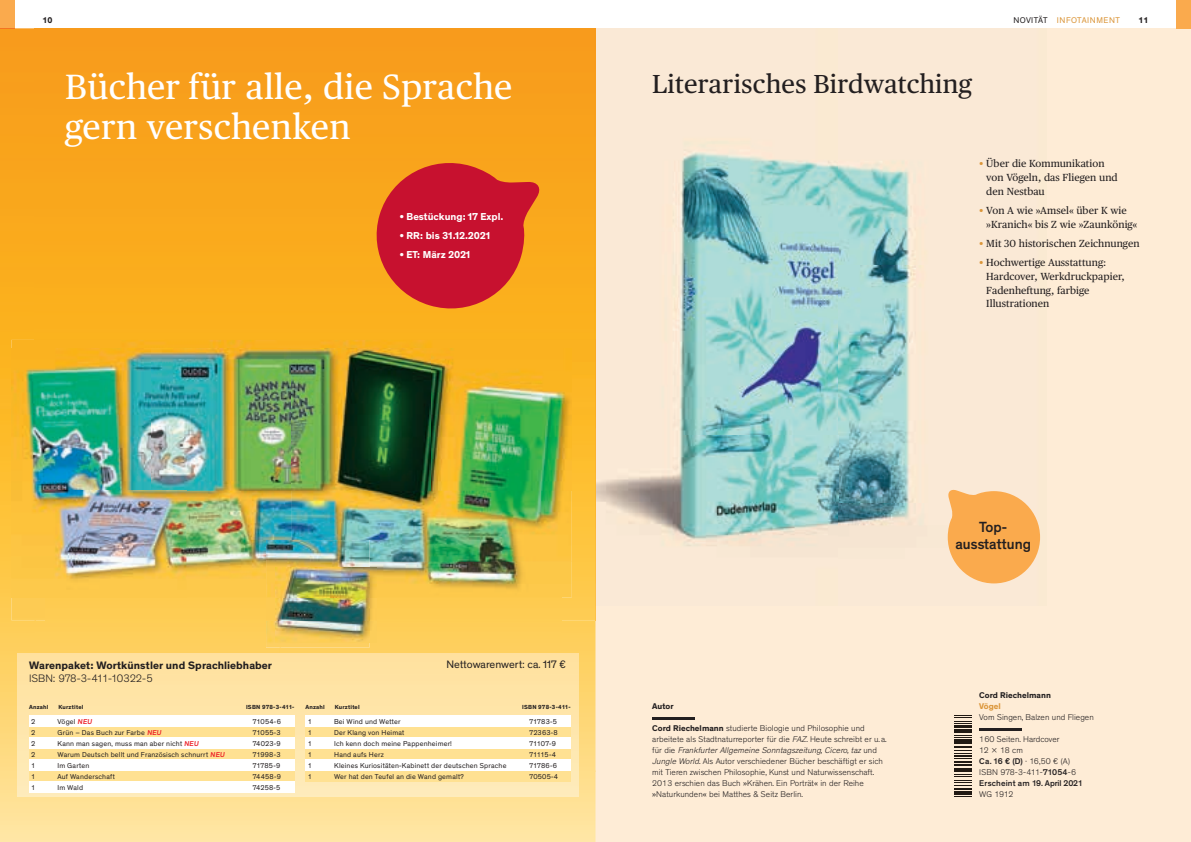
<style>
.page{position:relative;width:1191px;height:842px;background:#fff}
.page>*{position:absolute;margin:0;border:0;box-sizing:border-box;transform-origin:0 0}
.t1{font:35px/40px "Publico Text";letter-spacing:.01em;color:#fff}
.t2{font:26px "Publico Text";letter-spacing:.01em;color:#231f20}
.t3{font:500 15px/17px "Theinhardt";letter-spacing:.005em;color:#231f20;text-align:center}
.t4{font:700 11px "Theinhardt";letter-spacing:.005em;color:#231f20}
.t5{font:300 11px "Theinhardt";letter-spacing:-.005em;color:#231f20}
.t6{font:11px "Theinhardt";letter-spacing:.005em;color:#231f20}
.t7{font:10.2px/13.7px "Publico Text";letter-spacing:.005em;color:#231f20}
.t8{font:700 10.2px "Theinhardt";letter-spacing:.005em;color:#fff}
.t9{font:300 8.5px/11px "Theinhardt";letter-spacing:.005em;color:#231f20}
.t10{font:700 8.5px "Theinhardt";letter-spacing:.005em;color:#231f20}
.t11{font:8.5px "Theinhardt";letter-spacing:.05em;color:#db963a}
.t12{font:700 8.5px "Theinhardt";letter-spacing:.005em;color:#db963a}
.t13{font:7.2px "Theinhardt";letter-spacing:.02em;color:#231f20}
.t14{font:700 6px "Theinhardt";letter-spacing:.03em;color:#231f20}
.s1{color:#231f20}
.s2{color:#db963a}
.s3{font-weight:500;color:#ec2027}
.s4{font-weight:700}
.s5{font-style:italic}
.s6{font-family:"Publico Text";font-weight:400}
.s7{font-weight:500}
</style>
<div class="page">
<div style="left:595px;top:28px;width:596px;height:814px;background:#feecd6"></div>
<img style="left:595px;top:28px;width:446px;height:577px">
<div style="left:0;top:0;width:14px;height:28px;background:#faaa4d"></div>
<div style="left:1176px;top:0;width:15px;height:28px;background:#faaa4d"></div>
<hr style="left:979px;top:729px;width:42px;height:2px;background:#231f20">
<svg style="left:955px;top:715px;width:17px;height:82px"></svg>
<svg style="left:947px;top:488px;width:93px;height:95px"></svg>
<hr style="left:652px;top:718px;width:42px;height:2px;background:#231f20">
<img style="left:0;top:28px;width:34px;height:744px">
<img style="left:561px;top:375px;width:34px;height:397px">
<div style="left:34px;top:620px;width:246px;height:34px;background:#fecf5b"></div>
<img style="left:280px;top:630px;width:281px;height:24px">
<div style="left:377px;top:597px;width:184px;height:33px;background:#fecc53"></div>
<img style="left:34px;top:28px;width:561px;height:312px">
<svg style="left:0;top:28px;width:14px;height:1px"></svg>
<img style="left:11px;top:340px;width:584px;height:35px">
<img style="left:11px;top:375px;width:35px;height:245px">
<div style="left:46px;top:597px;width:229px;height:23px;background:#fecc52"></div>
<img style="left:12px;top:349px;width:560px;height:142px">
<img style="left:12px;top:491px;width:279px;height:106px">
<img style="left:291px;top:491px;width:281px;height:71px">
<img style="left:369px;top:562px;width:203px;height:35px">
<svg style="left:368px;top:155px;width:174px;height:162px;background:#da4a28"></svg>
<div style="left:29px;top:715px;width:265px;height:78px;background:#ffe192"></div>
<div style="left:29px;top:716px;width:265px;height:11px;background:#fff"></div>
<div style="left:29px;top:738px;width:265px;height:11px;background:#fff"></div>
<div style="left:29px;top:760px;width:265px;height:11px;background:#fff"></div>
<div style="left:29px;top:782px;width:265px;height:11px;background:#fff"></div>
<div style="left:305px;top:715px;width:265px;height:67px;background:#ffe192"></div>
<div style="left:305px;top:716px;width:265px;height:11px;background:#fff"></div>
<div style="left:305px;top:738px;width:265px;height:11px;background:#fff"></div>
<div style="left:305px;top:760px;width:265px;height:11px;background:#fff"></div>
<img style="left:275px;top:568px;width:102px;height:75px">
<img style="left:266px;top:620px;width:103px;height:27px">
<img style="left:266px;top:540px;width:103px;height:57px">
<p class="t11" style="left:1013px;top:15px;width:108px"><span class="s1">NOVITÄT</span> INFOTAINMENT</p>
<p class="t10" style="left:43px;top:15px;width:12px">10</p>
<p class="t10" style="left:1138px;top:15px;width:12px">11</p>
<h1 class="t1" style="left:65px;top:67px;width:448px">Bücher für alle, die Sprache gern verschenken</h1>
<p class="t8" style="left:400px;top:210px;width:105px">• Bestückung: 17 Expl.</p>
<p class="t8" style="left:400px;top:229px;width:92px">• RR: bis 31.12.2021</p>
<p class="t8" style="left:400px;top:248px;width:72px">• ET: März 2021</p>
<h2 class="t2" style="left:652px;top:69px;width:321px">Literarisches Birdwatching</h2>
<p class="t7" style="left:986px;top:157px;width:133px;text-indent:-7px"><span class="s2">•</span> Über die Kommunikation von Vögeln, das Fliegen und den Nestbau</p>
<p class="t7" style="left:986px;top:203px;width:152px;text-indent:-7px"><span class="s2">•</span> Von A wie »Amsel« über K wie »Kranich« bis Z wie »Zaunkönig«</p>
<p class="t7" style="left:979px;top:236px;width:162px"><span class="s2">•</span> Mit 30 historischen Zeichnungen</p>
<p class="t7" style="left:986px;top:256px;width:140px;text-indent:-7px"><span class="s2">•</span> Hochwertige Ausstattung:<br>Hardcover, Werkdruckpapier,<br>Fadenheftung, farbige<br>Illustrationen</p>
<p class="t6" style="left:446px;top:658px;width:121px">Nettowarenwert: ca. 117 €</p>
<p class="t4" style="left:29px;top:658px;width:244px">Warenpaket: Wortkünstler und Sprachliebhaber</p>
<p class="t5" style="left:29px;top:672px;width:125px">ISBN: 978-3-411-10322-5</p>
<p class="t14" style="left:29px;top:703px;width:21px">Anzahl</p>
<p class="t14" style="left:58px;top:703px;width:27px">Kurztitel</p>
<p class="t14" style="left:246px;top:703px;width:50px">ISBN 978-3-411-</p>
<p class="t14" style="left:305px;top:703px;width:21px">Anzahl</p>
<p class="t14" style="left:335px;top:703px;width:27px">Kurztitel</p>
<p class="t14" style="left:522px;top:703px;width:50px">ISBN 978-3-411-</p>
<p class="t13" style="left:31px;top:718px;width:6px">2</p>
<p class="t13" style="left:57px;top:718px;width:37px">Vögel <span class="s3">NEU</span></p>
<p class="t13" style="left:252px;top:718px;width:30px">71054-6</p>
<p class="t13" style="left:31px;top:729px;width:6px">2</p>
<p class="t13" style="left:57px;top:729px;width:107px">Grün – Das Buch zur Farbe <span class="s3">NEU</span></p>
<p class="t13" style="left:252px;top:729px;width:30px">71055-3</p>
<p class="t13" style="left:31px;top:740px;width:6px">2</p>
<p class="t13" style="left:57px;top:740px;width:144px">Kann man sagen, muss man aber nicht <span class="s3">NEU</span></p>
<p class="t13" style="left:252px;top:740px;width:30px">74023-9</p>
<p class="t13" style="left:31px;top:751px;width:6px">2</p>
<p class="t13" style="left:57px;top:751px;width:170px">Warum Deutsch bellt und Französisch schnurrt <span class="s3">NEU</span></p>
<p class="t13" style="left:252px;top:751px;width:30px">71998-3</p>
<p class="t13" style="left:31px;top:762px;width:6px">1</p>
<p class="t13" style="left:57px;top:762px;width:33px">Im Garten</p>
<p class="t13" style="left:252px;top:762px;width:29px">71785-9</p>
<p class="t13" style="left:31px;top:773px;width:6px">1</p>
<p class="t13" style="left:57px;top:773px;width:59px">Auf Wanderschaft</p>
<p class="t13" style="left:252px;top:773px;width:30px">74458-9</p>
<p class="t13" style="left:31px;top:784px;width:6px">1</p>
<p class="t13" style="left:57px;top:784px;width:27px">Im Wald</p>
<p class="t13" style="left:252px;top:784px;width:30px">74258-5</p>
<p class="t13" style="left:308px;top:717px;width:6px">1</p>
<p class="t13" style="left:334px;top:717px;width:68px">Bei Wind und Wetter</p>
<p class="t13" style="left:529px;top:717px;width:29px">71783-5</p>
<p class="t13" style="left:308px;top:728px;width:6px">1</p>
<p class="t13" style="left:334px;top:728px;width:72px">Der Klang von Heimat</p>
<p class="t13" style="left:529px;top:728px;width:30px">72363-8</p>
<p class="t13" style="left:308px;top:739px;width:6px">1</p>
<p class="t13" style="left:334px;top:739px;width:119px">Ich kenn doch meine Pappenheimer!</p>
<p class="t13" style="left:529px;top:739px;width:29px">71107-9</p>
<p class="t13" style="left:308px;top:750px;width:6px">1</p>
<p class="t13" style="left:334px;top:750px;width:51px">Hand aufs Herz</p>
<p class="t13" style="left:529px;top:750px;width:28px">71115-4</p>
<p class="t13" style="left:308px;top:761px;width:6px">1</p>
<p class="t13" style="left:334px;top:761px;width:174px">Kleines Kuriositäten-Kabinett der deutschen Sprache</p>
<p class="t13" style="left:529px;top:761px;width:30px">71786-6</p>
<p class="t13" style="left:308px;top:772px;width:6px">1</p>
<p class="t13" style="left:334px;top:772px;width:131px">Wer hat den Teufel an die Wand gemalt?</p>
<p class="t13" style="left:529px;top:772px;width:31px">70505-4</p>
<p class="t10" style="left:652px;top:701px;width:23px">Autor</p>
<p class="t9" style="left:652px;top:723px;width:236px"><span class="s4">Cord Riechelmann</span> studierte Biologie und Philosophie und arbeitete als Stadtnaturreporter für die <span class="s5">FAZ</span>. Heute schreibt er u. a. f ü r d i e <span class="s5">FrankfurterAllgemeine Sonntagszeitung,Cicero,taz</span>u n d <span class="s5">Jungle World</span>. Als Autor verschiedener Bücher beschäftigt er sich mit Tieren zwischen Philosophie, Kunst und Naturwissenschaft.<br>2013 erschien das Buch <span class="s6">»</span>Krähen. Ein Porträt<span class="s6">«</span> in der Reihe <span class="s6">»</span>Naturkunden<span class="s6">«</span> bei Matthes &amp; Seitz Berlin.</p>
<h3 class="t3" style="left:955px;top:519px;width:77px">Top&shy;ausstattung</h3>
<p class="t10" style="left:979px;top:690px;width:73px">Cord Riechelmann</p>
<p class="t12" style="left:979px;top:701px;width:23px">Vögel</p>
<p class="t9" style="left:979px;top:712px;width:116px">Vom Singen, Balzen und Fliegen</p>
<p class="t9" style="left:979px;top:734px;width:105px">160 Seiten. Hardcover<br>12 × 18 cm<br><span class="s7">Ca. 16 € (D)</span> · 16,50 € (A)<br>ISBN 978-3-411-<span class="s7">71054</span>-6<br><span class="s7">Erscheint am 19. April 2021</span></p>
<p class="t9" style="left:979px;top:789px;width:36px">WG 1912</p>
</div>
